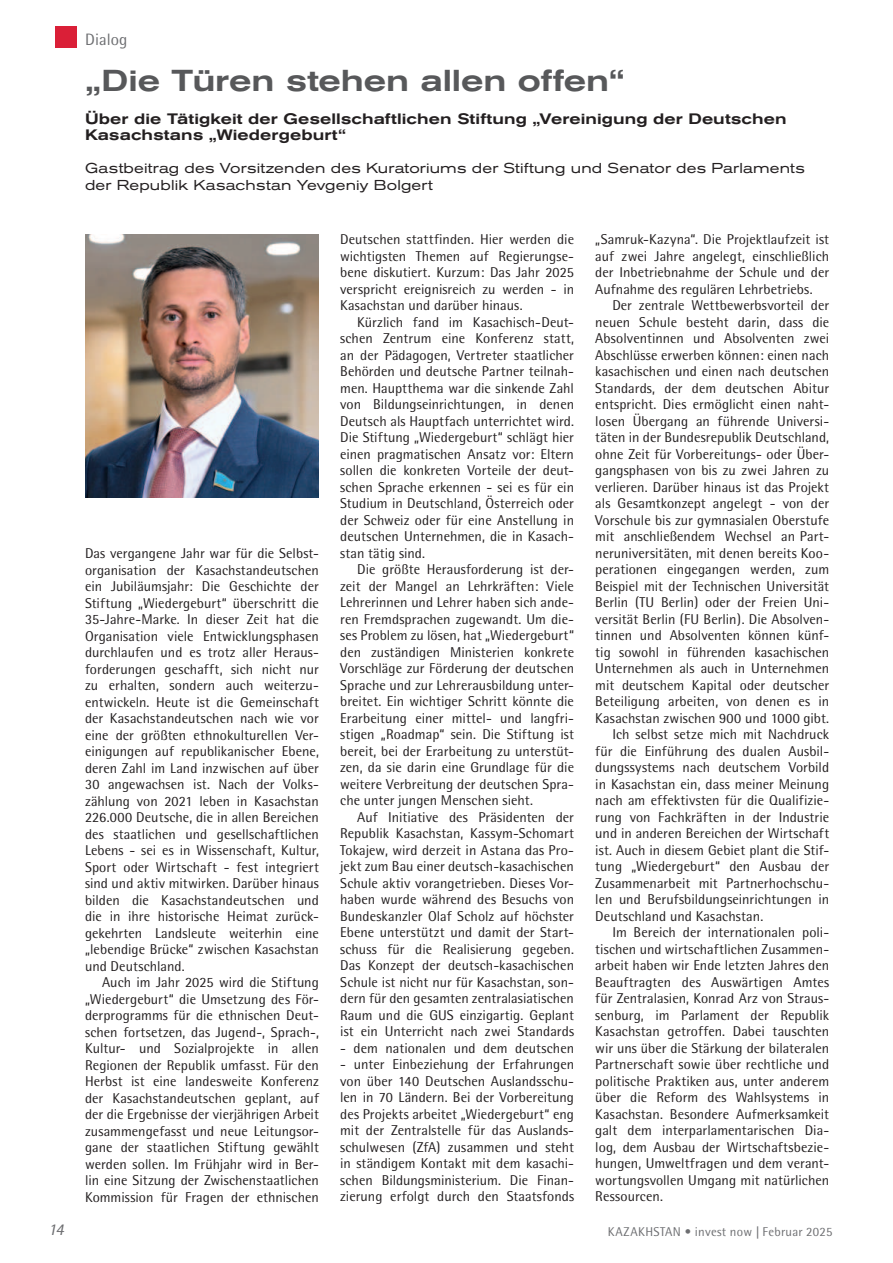
<style>
.page{position:relative;width:893px;height:1263px;background:#fff}
.page>*{position:absolute;margin:0;border:0;box-sizing:border-box;transform-origin:0 0}
.t1{font:500 expanded 30px "Akzidenz Grotesk BE";letter-spacing:-.005em;color:#57585a}
.t2{font:16.5px "Rotis Semi Sans";letter-spacing:.005em;color:#6d6e71}
.t3{font:italic 16.5px "Rotis Semi Sans";color:#6d6e71}
.t4{font:500 expanded 15px/16.5px "Akzidenz Grotesk BE";letter-spacing:.005em;color:#231f20}
.t5{font:14.25px/16.5px "Rotis Semi Sans";color:#231f20;text-align:justify}
.t6{font:expanded 14.25px/16.5px "Akzidenz Grotesk BE";letter-spacing:.01em;color:#231f20}
.t7{font:12.75px "Rotis Semi Sans";letter-spacing:.02em;color:#6d6e71}
.s1{font-family:"Meta Book Cyr"}
</style>
<div class="page">
<div style="left:56px;top:26px;width:21px;height:21px;background:#da1f37"></div>
<img style="left:85px;top:234px;width:234px;height:263px">
<p class="t2" style="left:85px;top:32px;width:44px">Dialog</p>
<h1 class="t1" style="left:85px;top:64px;width:542px">„Die Türen stehen allen offen“</h1>
<p class="t4" style="left:85px;top:110px;width:703px">Über die Tätigkeit der Gesellschaftlichen Stiftung „Vereinigung der Deutschen<br>Kasachstans „Wiedergeburt“</p>
<p class="t6" style="left:85px;top:161px;width:721px">Gastbeitrag des Vorsitzenden des Kuratoriums der Stiftung und Senator des Parlaments der Republik Kasachstan Yevgeniy Bolgert</p>
<p class="t5" style="left:85px;top:546px;width:235px">Das vergangene Jahr war für die Selbst&shy;organisation der Kasachstandeutschen ein Jubiläumsjahr: Die Geschichte der Stiftung „Wiedergeburt“ überschritt die 35-Jahre-Marke. In dieser Zeit hat die Organisation viele Entwicklungsphasen durchlaufen und es trotz aller Heraus&shy;forderungen geschafft, sich nicht nur zu erhalten, sondern auch weiterzu&shy;entwickeln. Heute ist die Gemeinschaft der Kasachstandeutschen nach wie vor eine der größten ethnokulturellen Ver&shy;einigungen auf republikanischer Ebene, deren Zahl im Land inzwischen auf über 30 angewachsen ist. Nach der Volks&shy;zählung von 2021 leben in Kasachstan 226.000 Deutsche, die in allen Bereichen des staatlichen und gesellschaftlichen Lebens - sei es in Wissenschaft, Kultur, Sport oder Wirtschaft - fest integriert sind und aktiv mitwirken. Darüber hinaus bilden die Kasachstandeutschen und die in ihre historische Heimat zurück&shy;gekehrten Landsleute weiterhin eine „lebendige Brücke“ zwischen Kasachstan und Deutschland.</p>
<p class="t5" style="left:85px;top:975px;width:235px;text-indent:17px">Auch im Jahr 2025 wird die Stiftung „Wiedergeburt“ die Umsetzung des För&shy;derprogramms für die ethnischen Deut&shy;schen fortsetzen, das Jugend-, Sprach-, Kultur- und Sozialprojekte in allen Regionen der Republik umfasst. Für den Herbst ist eine landesweite Konferenz der Kasachstandeutschen geplant, auf der die Ergebnisse der vierjährigen Arbeit zusammengefasst und neue Leitungsor&shy;gane der staatlichen Stiftung gewählt werden sollen. Im Frühjahr wird in Ber&shy;lin eine Sitzung der Zwischenstaatlichen Kommission für Fragen der ethnischen</p>
<p class="t5" style="left:340px;top:232px;width:235px">Deutschen stattfinden. Hier werden die wichtigsten Themen auf Regierungse&shy;bene diskutiert. Kurzum: Das Jahr 2025 verspricht ereignisreich zu werden - in Kasachstan und darüber hinaus.</p>
<p class="t5" style="left:340px;top:315px;width:235px;text-indent:17px">Kürzlich fand im Kasachisch-Deut&shy;schen Zentrum eine Konferenz statt, an der Pädagogen, Vertreter staatlicher Behörden und deutsche Partner teilnah&shy;men. Hauptthema war die sinkende Zahl von Bildungseinrichtungen, in denen Deutsch als Hauptfach unterrichtet wird.<br>Die Stiftung „Wiedergeburt“ schlägt hier einen pragmatischen Ansatz vor: Eltern sollen die konkreten Vorteile der deut&shy;schen Sprache erkennen - sei es für ein Studium in Deutschland, Österreich oder der Schweiz oder für eine Anstellung in deutschen Unternehmen, die in Kasach&shy;stan tätig sind.</p>
<p class="t5" style="left:340px;top:562px;width:235px;text-indent:17px">Die größte Herausforderung ist der&shy;zeit der Mangel an Lehrkräften: Viele Lehrerinnen und Lehrer haben sich ande&shy;ren Fremdsprachen zugewandt. Um die&shy;ses Problem zu lösen, hat „Wiedergeburt“ den zuständigen Ministerien konkrete Vorschläge zur Förderung der deutschen Sprache und zur Lehrerausbildung unter&shy;breitet. Ein wichtiger Schritt könnte die Erarbeitung einer mittel- und langfri&shy;stigen „Roadmap“ sein. Die Stiftung ist bereit, bei der Erarbeitung zu unterstüt&shy;zen, da sie darin eine Grundlage für die weitere Verbreitung der deutschen Spra&shy;che unter jungen Menschen sieht.</p>
<p class="t5" style="left:340px;top:810px;width:235px;text-indent:17px">Auf Initiative des Präsidenten der Republik Kasachstan, Kassym-Schomart Tokajew, wird derzeit in Astana das Pro&shy;jekt zum Bau einer deutsch-kasachischen Schule aktiv vorangetrieben. Dieses Vor&shy;haben wurde während des Besuchs von Bundeskanzler Olaf Scholz auf höchster Ebene unterstützt und damit der Start&shy;schuss für die Realisierung gegeben.<br>Das Konzept der deutsch-kasachischen Schule ist nicht nur für Kasachstan, son&shy;dern für den gesamten zentralasiatischen Raum und die GUS einzigartig. Geplant ist ein Unterricht nach zwei Standards</p>
<p class="t5" style="left:340px;top:1041px;width:235px">- dem nationalen und dem deutschen</p>
<p class="t5" style="left:340px;top:1057px;width:235px">- unter Einbeziehung der Erfahrungen von über 140 Deutschen Auslandsschu&shy;len in 70 Ländern. Bei der Vorbereitung des Projekts arbeitet „Wiedergeburt“ eng mit der Zentralstelle für das Auslands&shy;schulwesen (ZfA) zusammen und steht in ständigem Kontakt mit dem kasachi&shy;schen Bildungsministerium. Die Finan&shy;zierung erfolgt durch den Staatsfonds</p>
<p class="t5" style="left:595px;top:232px;width:235px">„Samruk-Kazyna“. Die Projektlaufzeit ist auf zwei Jahre angelegt, einschließlich der Inbetriebnahme der Schule und der Aufnahme des regulären Lehrbetriebs.</p>
<p class="t5" style="left:612px;top:298px;width:218px">Der zentrale Wettbewerbsvorteil der</p>
<p class="t5" style="left:595px;top:315px;width:235px">neuen Schule besteht darin, dass die</p>
<p class="t5" style="left:595px;top:331px;width:235px">Absolventinnen und Absolventen zwei</p>
<p class="t5" style="left:595px;top:348px;width:235px">Abschlüsse erwerben können: einen nach</p>
<p class="t5" style="left:595px;top:364px;width:235px">kasachischen und einen nach deutschen</p>
<p class="t5" style="left:595px;top:381px;width:235px">Standards, der dem deutschen Abitur</p>
<p class="t5" style="left:595px;top:397px;width:235px">entspricht. Dies ermöglicht einen naht-</p>
<p class="t5" style="left:595px;top:414px;width:235px">losen Übergang an führende Universi-</p>
<p class="t5" style="left:595px;top:430px;width:235px">täten in der Bundesrepublik Deutschland,</p>
<p class="t5" style="left:595px;top:447px;width:235px">ohne Zeit für Vorbereitungs- oder Über-</p>
<p class="t5" style="left:595px;top:463px;width:235px">gangsphasen von bis zu zwei Jahren zu</p>
<p class="t5" style="left:595px;top:480px;width:235px">verlieren. Darüber hinaus ist das Projekt</p>
<p class="t5" style="left:595px;top:496px;width:235px">als Gesamtkonzept angelegt - von der</p>
<p class="t5" style="left:595px;top:513px;width:235px">Vorschule bis zur gymnasialen Oberstufe</p>
<p class="t5" style="left:595px;top:529px;width:235px">mit anschließendem Wechsel an Part-</p>
<p class="t5" style="left:595px;top:546px;width:235px">neruniversitäten, mit denen bereits Koo-</p>
<p class="t5" style="left:595px;top:562px;width:235px">perationen eingegangen werden, zum</p>
<p class="t5" style="left:595px;top:579px;width:235px">Beispiel mit der Technischen Universität</p>
<p class="t5" style="left:595px;top:595px;width:235px">Berlin (TU Berlin) oder der Freien Uni-</p>
<p class="t5" style="left:595px;top:612px;width:235px">versität Berlin (FU Berlin). Die Absolven-</p>
<p class="t5" style="left:595px;top:628px;width:235px">tinnen und Absolventen können künf-</p>
<p class="t5" style="left:595px;top:645px;width:235px">tig sowohl in führenden kasachischen</p>
<p class="t5" style="left:595px;top:661px;width:235px">Unternehmen als auch in Unternehmen</p>
<p class="t5" style="left:595px;top:678px;width:235px">mit deutschem Kapital oder deutscher</p>
<p class="t5" style="left:595px;top:694px;width:235px">Beteiligung arbeiten, von denen es in</p>
<p class="t5" style="left:595px;top:711px;width:235px">Kasachstan zwischen 900 und 1000 gibt.</p>
<p class="t5" style="left:612px;top:727px;width:218px">Ich selbst setze mich mit Nachdruck</p>
<p class="t5" style="left:595px;top:744px;width:235px">für die Einführung des dualen Ausbil-</p>
<p class="t5" style="left:595px;top:760px;width:235px">dungssystems nach deutschem Vorbild</p>
<p class="t5" style="left:595px;top:777px;width:235px">in Kasachstan ein, dass meiner Meinung</p>
<p class="t5" style="left:595px;top:793px;width:235px">nach am effektivsten für die Qualifizie-</p>
<p class="t5" style="left:595px;top:810px;width:235px">rung von Fachkräften in der Industrie</p>
<p class="t5" style="left:595px;top:826px;width:235px">und in anderen Bereichen der Wirtschaft</p>
<p class="t5" style="left:595px;top:843px;width:235px">ist. Auch in diesem Gebiet plant die Stif-</p>
<p class="t5" style="left:595px;top:859px;width:235px">tung „Wiedergeburt“ den Ausbau der</p>
<p class="t5" style="left:595px;top:876px;width:235px">Zusammenarbeit mit Partnerhochschu-</p>
<p class="t5" style="left:595px;top:892px;width:235px">len und Berufsbildungseinrichtungen in</p>
<p class="t5" style="left:595px;top:909px;width:169px">Deutschland und Kasachstan.</p>
<p class="t5" style="left:612px;top:925px;width:218px">Im Bereich der internationalen poli-</p>
<p class="t5" style="left:595px;top:942px;width:235px">tischen und wirtschaftlichen Zusammen-</p>
<p class="t5" style="left:595px;top:958px;width:235px">arbeit haben wir Ende letzten Jahres den</p>
<p class="t5" style="left:595px;top:975px;width:235px">Beauftragten des Auswärtigen Amtes</p>
<p class="t5" style="left:595px;top:991px;width:235px">für Zentralasien, Konrad Arz von Straus-</p>
<p class="t5" style="left:595px;top:1008px;width:235px">senburg, im Parlament der Republik</p>
<p class="t5" style="left:595px;top:1024px;width:235px">Kasachstan getroffen. Dabei tauschten</p>
<p class="t5" style="left:595px;top:1041px;width:235px">wir uns über die Stärkung der bilateralen</p>
<p class="t5" style="left:595px;top:1057px;width:235px">Partnerschaft sowie über rechtliche und</p>
<p class="t5" style="left:595px;top:1074px;width:235px">politische Praktiken aus, unter anderem</p>
<p class="t5" style="left:595px;top:1090px;width:235px">über die Reform des Wahlsystems in</p>
<p class="t5" style="left:595px;top:1107px;width:235px">Kasachstan. Besondere Aufmerksamkeit</p>
<p class="t5" style="left:595px;top:1123px;width:235px">galt dem interparlamentarischen Dia-</p>
<p class="t5" style="left:595px;top:1140px;width:235px">log, dem Ausbau der Wirtschaftsbezie-</p>
<p class="t5" style="left:595px;top:1156px;width:235px">hungen, Umweltfragen und dem verant-</p>
<p class="t5" style="left:595px;top:1173px;width:235px">wortungsvollen Umgang mit natürlichen</p>
<p class="t5" style="left:595px;top:1189px;width:69px">Ressourcen.</p>
<p class="t3" style="left:48px;top:1222px;width:17px">14</p>
<p class="t7" style="left:608px;top:1226px;width:226px">KAZAKHSTAN • invest now <span class="s1">|</span> Februar 2025</p>
</div>
